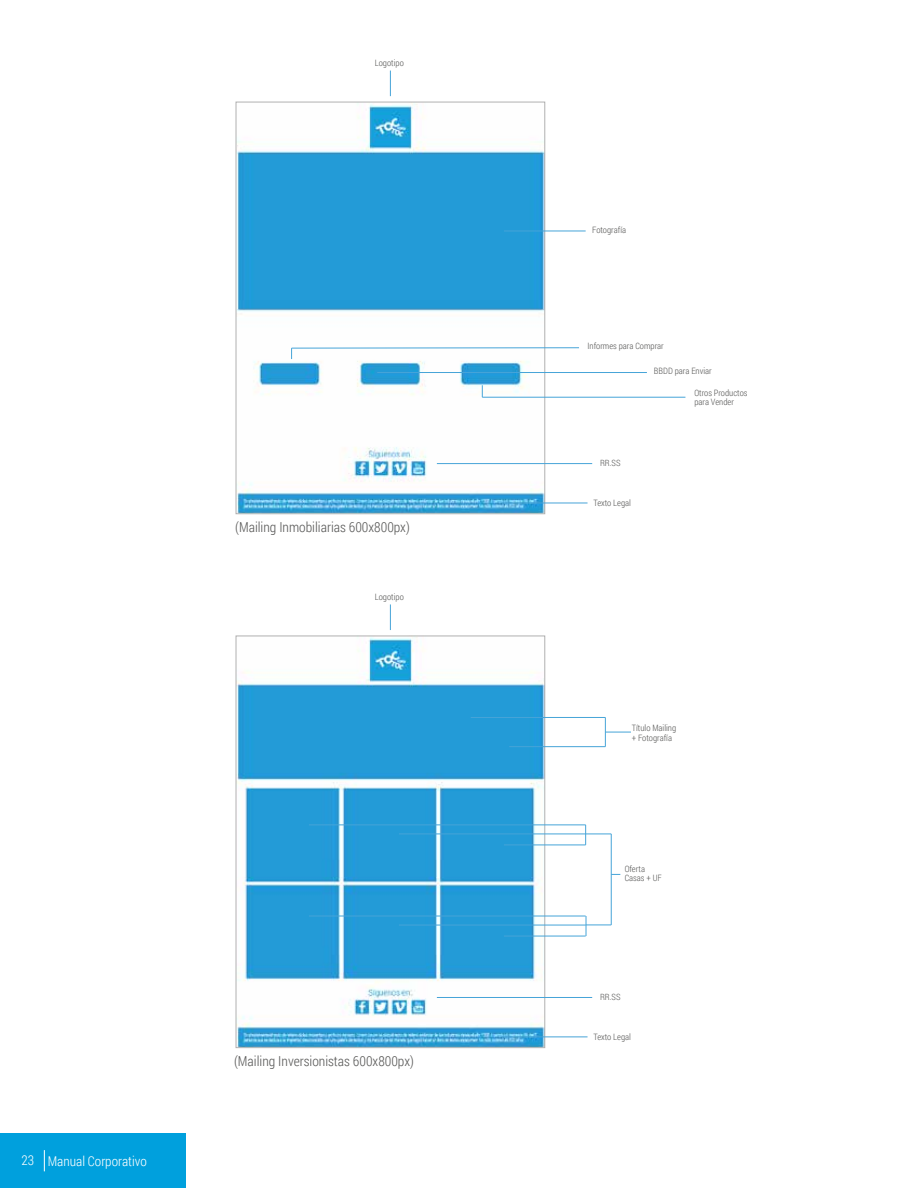
<style>
.page{position:relative;width:918px;height:1188px;background:#fff}
.page>*{position:absolute;margin:0;border:0;box-sizing:border-box;transform-origin:0 0}
.t1{font:300 13.8px "Roboto Condensed";color:#585857}
.t2{font:300 13.5px "Roboto Condensed";color:#fff}
.t3{font:300 8.7px/9.1px "Roboto Condensed";color:#585857}
</style>
<div class="page">
<div style="left:0;top:1133px;width:186px;height:55px;background:#00a0dd"></div>
<img style="left:238px;top:104px;width:305px;height:408px">
<div style="left:236px;top:102px;width:309px;height:412px;border:1px solid #b1b1b1"></div>
<svg style="left:390px;top:71px;width:1px;height:25px"></svg>
<hr style="left:504px;top:231px;width:82px;height:1px;background:#46a4d8">
<hr style="left:502px;top:503px;width:86px;height:1px;background:#46a4d8">
<hr style="left:437px;top:463px;width:155px;height:1px;background:#46a4d8">
<hr style="left:377px;top:372px;width:270px;height:1px;background:#46a4d8">
<hr style="left:482px;top:397px;width:203px;height:1px;background:#46a4d8">
<hr style="left:292px;top:347px;width:287px;height:2px;background:#46a4d8">
<img style="left:238px;top:638px;width:305px;height:408px">
<div style="left:236px;top:636px;width:309px;height:412px;border:1px solid #b1b1b1"></div>
<hr style="left:509px;top:746px;width:96px;height:1px;background:#46a4d8">
<svg style="left:606px;top:732px;width:25px;height:1px"></svg>
<svg style="left:390px;top:604px;width:1px;height:26px"></svg>
<hr style="left:309px;top:825px;width:277px;height:1px;background:#46a4d8">
<hr style="left:399px;top:834px;width:187px;height:1px;background:#46a4d8">
<hr style="left:504px;top:845px;width:82px;height:1px;background:#46a4d8">
<hr style="left:309px;top:916px;width:277px;height:1px;background:#46a4d8">
<hr style="left:399px;top:925px;width:187px;height:1px;background:#46a4d8">
<hr style="left:504px;top:936px;width:82px;height:1px;background:#46a4d8">
<hr style="left:605px;top:717px;width:1px;height:30px;background:#46a4d8">
<hr style="left:611px;top:834px;width:1px;height:91px;background:#46a4d8">
<svg style="left:585px;top:825px;width:26px;height:20px"></svg>
<svg style="left:586px;top:916px;width:25px;height:20px"></svg>
<hr style="left:471px;top:717px;width:134px;height:1px;background:#46a4d8">
<hr style="left:502px;top:1037px;width:86px;height:1px;background:#46a4d8">
<hr style="left:437px;top:997px;width:155px;height:1px;background:#46a4d8">
<svg style="left:482px;top:385px;width:1px;height:12px"></svg>
<svg style="left:44px;top:1150px;width:1px;height:21px"></svg>
<p class="t3" style="left:375px;top:58px;width:30px">Logotipo</p>
<h1 class="t1" style="left:235px;top:517px;width:176px">(Mailing Inmobiliarias 600x800px)</h1>
<p class="t3" style="left:375px;top:592px;width:30px">Logotipo</p>
<h2 class="t2" style="left:22px;top:1152px;width:127px">23 Manual Corporativo</h2>
<h1 class="t1" style="left:234px;top:1051px;width:181px">(Mailing Inversionistas 600x800px)</h1>
<p class="t3" style="left:592px;top:226px;width:35px">Fotografía</p>
<p class="t3" style="left:588px;top:341px;width:78px">Informes para Comprar</p>
<p class="t3" style="left:654px;top:366px;width:59px">BBDD para Enviar</p>
<p class="t3" style="left:694px;top:388px;width:55px">Otros Productos para Vender</p>
<p class="t3" style="left:600px;top:458px;width:22px">RR.SS</p>
<p class="t3" style="left:593px;top:498px;width:39px">Texto Legal</p>
<p class="t3" style="left:632px;top:723px;width:46px">Título Mailing + Fotografía</p>
<p class="t3" style="left:625px;top:864px;width:39px">Oferta<br>Casas + UF</p>
<p class="t3" style="left:600px;top:992px;width:22px">RR.SS</p>
<p class="t3" style="left:593px;top:1032px;width:39px">Texto Legal</p>
</div>
